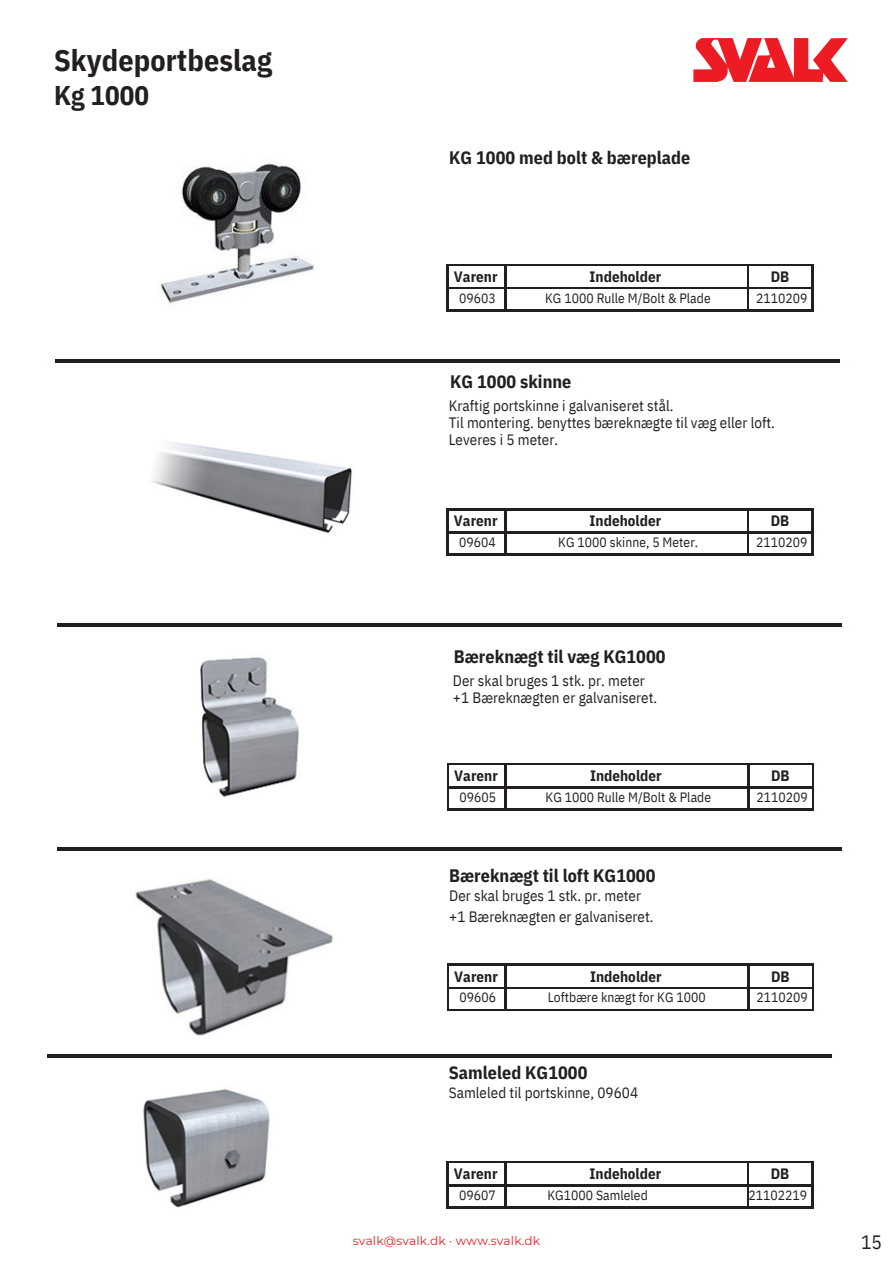
<style>
.page{position:relative;width:894px;height:1264px;background:#fff}
.page>*{position:absolute;margin:0;border:0;box-sizing:border-box;transform-origin:0 0}
.t1{font:700 30px "IBM Plex Sans Cond";letter-spacing:.005em;color:#231f20}
.t2{font:700 27px "IBM Plex Sans Cond";letter-spacing:.005em;color:#231f20}
.t3{font:19.35px "IBM Plex Sans Cond";color:#231f20}
.t4{font:700 18px "IBM Plex Sans Cond";letter-spacing:.005em;color:#231f20}
.t5{font:15px/17px "IBM Plex Sans Cond";letter-spacing:.005em;color:#231f20}
.t6{font:700 15px "IBM Plex Sans Cond";letter-spacing:.005em;color:#231f20}
.t7{font:13.5px "IBM Plex Sans Cond";letter-spacing:.005em;color:#231f20}
.t8{font:12px "Montserrat";letter-spacing:.015em;color:#ed1c24}
</style>
<div class="page">
<img style="left:160px;top:163px;width:154px;height:141px">
<img style="left:151px;top:442px;width:201px;height:92px">
<img style="left:200px;top:657px;width:99px;height:140px">
<img style="left:135px;top:879px;width:198px;height:157px">
<hr style="left:55px;top:359px;width:784px;height:3px;background:#231f20">
<hr style="left:57px;top:623px;width:784px;height:3px;background:#231f20">
<hr style="left:57px;top:847px;width:784px;height:3px;background:#231f20">
<hr style="left:446px;top:508px;width:59px;height:2px;background:#231f20">
<hr style="left:446px;top:510px;width:2px;height:22px;background:#231f20">
<hr style="left:505px;top:508px;width:243px;height:2px;background:#231f20">
<hr style="left:504px;top:510px;width:2px;height:22px;background:#231f20">
<hr style="left:748px;top:508px;width:65px;height:2px;background:#231f20">
<hr style="left:811px;top:510px;width:2px;height:22px;background:#231f20">
<hr style="left:446px;top:532px;width:59px;height:1px;background:#231f20">
<hr style="left:446px;top:533px;width:2px;height:21px;background:#231f20">
<hr style="left:505px;top:532px;width:243px;height:1px;background:#231f20">
<hr style="left:504px;top:533px;width:2px;height:21px;background:#231f20">
<hr style="left:748px;top:532px;width:65px;height:1px;background:#231f20">
<svg style="left:747px;top:510px;width:1px;height:44px"></svg>
<hr style="left:811px;top:533px;width:2px;height:21px;background:#231f20">
<hr style="left:446px;top:554px;width:59px;height:1px;background:#231f20">
<hr style="left:505px;top:554px;width:243px;height:1px;background:#231f20">
<hr style="left:748px;top:554px;width:65px;height:1px;background:#231f20">
<hr style="left:446px;top:264px;width:59px;height:2px;background:#231f20">
<hr style="left:446px;top:266px;width:2px;height:21px;background:#231f20">
<hr style="left:505px;top:264px;width:243px;height:2px;background:#231f20">
<hr style="left:504px;top:266px;width:2px;height:21px;background:#231f20">
<hr style="left:748px;top:264px;width:65px;height:2px;background:#231f20">
<hr style="left:811px;top:266px;width:2px;height:21px;background:#231f20">
<hr style="left:446px;top:287px;width:59px;height:2px;background:#231f20">
<hr style="left:446px;top:289px;width:2px;height:20px;background:#231f20">
<hr style="left:505px;top:287px;width:243px;height:2px;background:#231f20">
<hr style="left:504px;top:289px;width:2px;height:20px;background:#231f20">
<hr style="left:748px;top:287px;width:65px;height:2px;background:#231f20">
<svg style="left:747px;top:266px;width:1px;height:43px"></svg>
<hr style="left:811px;top:289px;width:2px;height:20px;background:#231f20">
<hr style="left:446px;top:309px;width:59px;height:2px;background:#231f20">
<hr style="left:505px;top:309px;width:243px;height:2px;background:#231f20">
<hr style="left:748px;top:309px;width:65px;height:2px;background:#231f20">
<hr style="left:447px;top:763px;width:58px;height:1px;background:#231f20">
<hr style="left:505px;top:763px;width:243px;height:1px;background:#231f20">
<hr style="left:748px;top:763px;width:65px;height:1px;background:#231f20">
<hr style="left:747px;top:764px;width:2px;height:22px;background:#231f20">
<hr style="left:447px;top:786px;width:58px;height:2px;background:#231f20">
<svg style="left:447px;top:764px;width:1px;height:44px"></svg>
<hr style="left:505px;top:786px;width:243px;height:2px;background:#231f20">
<svg style="left:505px;top:764px;width:1px;height:44px"></svg>
<hr style="left:748px;top:786px;width:65px;height:2px;background:#231f20">
<hr style="left:747px;top:788px;width:2px;height:20px;background:#231f20">
<svg style="left:812px;top:764px;width:1px;height:44px"></svg>
<hr style="left:447px;top:808px;width:58px;height:2px;background:#231f20">
<hr style="left:505px;top:808px;width:243px;height:2px;background:#231f20">
<hr style="left:748px;top:808px;width:65px;height:2px;background:#231f20">
<hr style="left:447px;top:963px;width:58px;height:2px;background:#231f20">
<hr style="left:505px;top:963px;width:243px;height:2px;background:#231f20">
<hr style="left:748px;top:963px;width:65px;height:2px;background:#231f20">
<hr style="left:747px;top:965px;width:2px;height:22px;background:#231f20">
<hr style="left:447px;top:987px;width:58px;height:1px;background:#231f20">
<svg style="left:447px;top:965px;width:1px;height:44px"></svg>
<hr style="left:505px;top:987px;width:243px;height:1px;background:#231f20">
<svg style="left:505px;top:965px;width:1px;height:44px"></svg>
<hr style="left:748px;top:987px;width:65px;height:1px;background:#231f20">
<hr style="left:747px;top:988px;width:2px;height:21px;background:#231f20">
<svg style="left:812px;top:965px;width:1px;height:44px"></svg>
<hr style="left:447px;top:1009px;width:58px;height:1px;background:#231f20">
<hr style="left:505px;top:1009px;width:243px;height:1px;background:#231f20">
<hr style="left:748px;top:1009px;width:65px;height:1px;background:#231f20">
<img style="left:54px;top:1057px;width:282px;height:151px">
<hr style="left:47px;top:1054px;width:784px;height:3px;background:#231f20">
<hr style="left:446px;top:1161px;width:59px;height:1px;background:#231f20">
<hr style="left:446px;top:1162px;width:2px;height:22px;background:#231f20">
<hr style="left:505px;top:1161px;width:243px;height:1px;background:#231f20">
<hr style="left:504px;top:1162px;width:2px;height:22px;background:#231f20">
<hr style="left:748px;top:1161px;width:65px;height:1px;background:#231f20">
<hr style="left:811px;top:1162px;width:2px;height:22px;background:#231f20">
<hr style="left:446px;top:1184px;width:59px;height:2px;background:#231f20">
<hr style="left:446px;top:1186px;width:2px;height:20px;background:#231f20">
<hr style="left:505px;top:1184px;width:243px;height:2px;background:#231f20">
<hr style="left:504px;top:1186px;width:2px;height:20px;background:#231f20">
<hr style="left:748px;top:1184px;width:65px;height:2px;background:#231f20">
<svg style="left:747px;top:1162px;width:1px;height:44px"></svg>
<hr style="left:811px;top:1186px;width:2px;height:20px;background:#231f20">
<hr style="left:446px;top:1206px;width:59px;height:2px;background:#231f20">
<hr style="left:505px;top:1206px;width:243px;height:2px;background:#231f20">
<hr style="left:748px;top:1206px;width:65px;height:2px;background:#231f20">
<svg style="left:693px;top:38px;width:154px;height:44px"></svg>
<p class="t1" style="left:54px;top:41px;width:219px">Skydeportbeslag</p>
<p class="t2" style="left:54px;top:77px;width:97px">Kg 1000</p>
<p class="t4" style="left:449px;top:145px;width:243px">KG 1000 med bolt &amp; bæreplade</p>
<p class="t6" style="left:454px;top:266px;width:45px">Varenr</p>
<p class="t7" style="left:459px;top:289px;width:38px">09603</p>
<p class="t6" style="left:589px;top:266px;width:73px">Indeholder</p>
<p class="t7" style="left:545px;top:289px;width:167px">KG 1000 Rulle M/Bolt &amp; Plade</p>
<p class="t4" style="left:450px;top:370px;width:123px">KG 1000 skinne</p>
<p class="t6" style="left:770px;top:266px;width:20px">DB</p>
<p class="t7" style="left:756px;top:289px;width:53px">2110209</p>
<p class="t5" style="left:448px;top:397px;width:226px">Kraftig portskinne i galvaniseret stål.</p>
<p class="t5" style="left:448px;top:414px;width:327px">Til montering. benyttes bæreknægte til væg eller loft.<br>Leveres i 5 meter.</p>
<p class="t6" style="left:454px;top:511px;width:45px">Varenr</p>
<p class="t7" style="left:459px;top:533px;width:38px">09604</p>
<p class="t6" style="left:589px;top:511px;width:73px">Indeholder</p>
<p class="t7" style="left:558px;top:533px;width:141px">KG 1000 skinne, 5 Meter.</p>
<p class="t4" style="left:454px;top:644px;width:213px">Bæreknægt til væg KG1000</p>
<p class="t5" style="left:453px;top:671px;width:206px">Der skal bruges 1 stk. pr. meter +1 Bæreknægten er galvaniseret.</p>
<p class="t6" style="left:454px;top:765px;width:45px">Varenr</p>
<p class="t7" style="left:459px;top:787px;width:38px">09605</p>
<p class="t6" style="left:590px;top:765px;width:73px">Indeholder</p>
<p class="t7" style="left:545px;top:787px;width:167px">KG 1000 Rulle M/Bolt &amp; Plade</p>
<p class="t4" style="left:449px;top:863px;width:208px">Bæreknægt til loft KG1000</p>
<p class="t5" style="left:449px;top:884px;width:206px;line-height:21.5px">Der skal bruges 1 stk. pr. meter +1 Bæreknægten er galvaniseret.</p>
<p class="t6" style="left:454px;top:966px;width:45px">Varenr</p>
<p class="t7" style="left:459px;top:988px;width:38px">09606</p>
<p class="t6" style="left:590px;top:966px;width:73px">Indeholder</p>
<p class="t7" style="left:547px;top:988px;width:159px">Loftbære knægt for KG 1000</p>
<p class="t4" style="left:448px;top:1060px;width:140px">Samleled KG1000</p>
<p class="t5" style="left:448px;top:1084px;width:191px">Samleled til portskinne, 09604</p>
<p class="t6" style="left:770px;top:511px;width:20px">DB</p>
<p class="t7" style="left:756px;top:533px;width:53px">2110209</p>
<p class="t6" style="left:770px;top:765px;width:20px">DB</p>
<p class="t7" style="left:756px;top:787px;width:53px">2110209</p>
<p class="t6" style="left:770px;top:966px;width:20px">DB</p>
<p class="t7" style="left:756px;top:988px;width:53px">2110209</p>
<p class="t6" style="left:454px;top:1163px;width:45px">Varenr</p>
<p class="t6" style="left:589px;top:1163px;width:73px">Indeholder</p>
<p class="t6" style="left:770px;top:1163px;width:20px">DB</p>
<p class="t7" style="left:459px;top:1185px;width:38px">09607</p>
<p class="t7" style="left:547px;top:1185px;width:102px">KG1000 Samleled</p>
<p class="t7" style="left:748px;top:1185px;width:60px">21102219</p>
<p class="t8" style="left:353px;top:1233px;width:189px">svalk@svalk.dk · www.svalk.dk</p>
<p class="t3" style="left:860px;top:1229px;width:22px">15</p>
</div>
